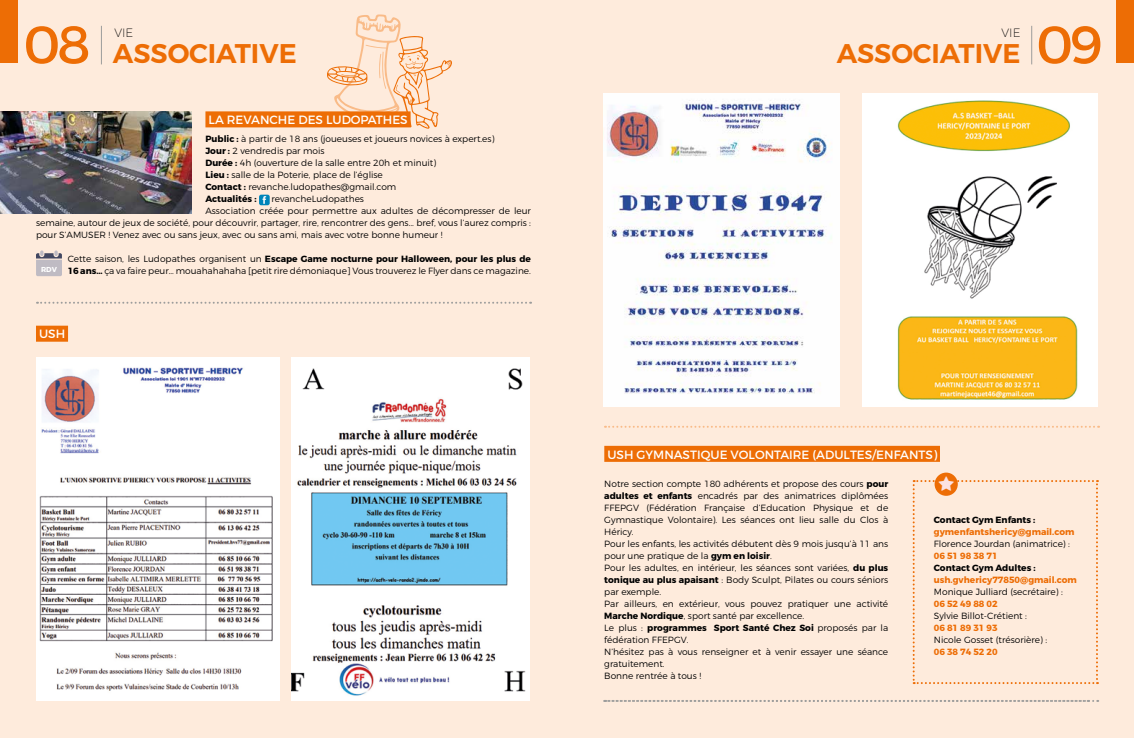
<style>
.page{position:relative;width:1134px;height:738px;background:#fff}
.page>*{position:absolute;margin:0;border:0;box-sizing:border-box;transform-origin:0 0}
.t1{font:53.2px "Montserrat";color:#ed6d05}
.t2{font:600 27px "Montserrat";color:#ed6d05}
.t3{font:200 12.1px "Montserrat";color:#000}
.t4{font:12px "Montserrat";color:#fff}
.t5{font:300 9px/12px "Montserrat";color:#000}
.t6{font:700 9px "Montserrat";color:#ed6d05}
.t7{font:700 9px "Montserrat";color:#000}
.t8{font:700 7.2px "Montserrat";color:#fff}
.s1{font-weight:700}
</style>
<div class="page">
<div style="left:0;top:0;width:1134px;height:737px;background:#feebdc"></div>
<hr style="left:101px;top:26px;width:1px;height:38px;background:#9d9d9c">
<div style="left:0;top:0;width:17px;height:62px;background:#ed6d05"></div>
<hr style="left:1031px;top:26px;width:1px;height:38px;background:#9d9d9c">
<svg style="left:604px;top:700px;width:494px;height:1px"></svg>
<div style="left:1117px;top:0;width:17px;height:62px;background:#ed6d05"></div>
<svg style="left:37px;top:301px;width:494px;height:2px"></svg>
<svg style="left:605px;top:425px;width:494px;height:2px"></svg>
<svg style="left:326px;top:14px;width:126px;height:115px"></svg>
<div style="left:205px;top:111px;width:206px;height:16px;background:#ed6d05"></div>
<div style="left:259px;top:194px;width:11px;height:11px;background:#0085ba;border-radius:2px"></div>
<svg style="left:262px;top:196px;width:4px;height:8px"></svg>
<div style="left:36px;top:325px;width:32px;height:16px;background:#ed6d05"></div>
<img style="left:0;top:111px;width:191px;height:102px">
<img style="left:36px;top:357px;width:244px;height:343px">
<img style="left:291px;top:357px;width:238px;height:343px">
<img style="left:604px;top:94px;width:235px;height:312px">
<img style="left:863px;top:94px;width:235px;height:312px">
<svg style="left:36px;top:250px;width:26px;height:26px"></svg>
<svg style="left:934px;top:472px;width:24px;height:23px"></svg>
<div style="left:604px;top:445px;width:336px;height:16px;background:#ed6d05"></div>
<svg style="left:913px;top:476px;width:185px;height:207px"></svg>
<h1 class="t1" style="left:23px;top:12px;width:68px">08</h1>
<h3 class="t3" style="left:114px;top:26px;width:20px">VIE</h3>
<h2 class="t2" style="left:113px;top:36px;width:185px">ASSOCIATIVE</h2>
<h3 class="t4" style="left:209px;top:112px;width:201px">LA REVANCHE DES LUDOPATHES</h3>
<p class="t5" style="left:205px;top:133px;width:291px"><span class="s1">Public :</span> à partir de 18 ans (joueuses et joueurs novices à expert.es)<br><span class="s1">Jour :</span> 2 vendredis par mois<br><span class="s1">Durée :</span> 4h (ouverture de la salle entre 20h et minuit)<br><span class="s1">Lieu :</span> salle de la Poterie, place de l’église<br><span class="s1">Contact :</span> revanche.ludopathes@gmail.com<br><span class="s1">Actualités :</span></p>
<p class="t5" style="left:272px;top:193px;width:94px">revancheLudopathes</p>
<p class="t5" style="left:205px;top:205px;width:327px">Association créée pour permettre aux adultes de décompresser de leur</p>
<p class="t5" style="left:36px;top:217px;width:496px">semaine, autour de jeux de société, pour découvrir, partager, rire, rencontrer des gens... bref, vous l’aurez compris :</p>
<p class="t5" style="left:36px;top:229px;width:408px">pour S’AMUSER ! Venez avec ou sans jeux, avec ou sans ami, mais avec votre bonne humeur !</p>
<p class="t5" style="left:68px;top:253px;width:465px">Cette saison, les Ludopathes organisent un <span class="s1">Escape Game nocturne pour Halloween, pour les plus de<br>16 ans…</span> ça va faire peur… mouahahahaha [petit rire démoniaque] Vous trouverez le Flyer dans ce magazine.</p>
<p class="t8" style="left:41px;top:265px;width:17px">RDV</p>
<h3 class="t4" style="left:39px;top:326px;width:28px">USH</h3>
<h3 class="t3" style="left:1001px;top:26px;width:20px">VIE</h3>
<h2 class="t2" style="left:837px;top:36px;width:185px">ASSOCIATIVE</h2>
<h1 class="t1" style="left:1036px;top:12px;width:68px">09</h1>
<h3 class="t4" style="left:607px;top:446px;width:331px">USH GYMNASTIQUE VOLONTAIRE (ADULTES/ENFANTS)</h3>
<p class="t5" style="left:604px;top:477px;width:285px">Notre section compte 180 adhérents et propose des cours <span class="s1">pour adultes et enfants</span> encadrés par des animatrices diplômées FFEPGV (Fédération Française d’Education Physique et de Gymnastique Volontaire). Les séances ont lieu salle du Clos à Héricy.<br>Pour les enfants, les activités débutent dès 9 mois jusqu’à 11 ans pour une pratique de la <span class="s1">gym en loisir</span>.<br>Pour les adultes, en intérieur, les séances sont variées, <span class="s1">du plus tonique au plus apaisant</span> : Body Sculpt, Pilates ou cours séniors par exemple.<br>Par ailleurs, en extérieur, vous pouvez pratiquer une activité <span class="s1">Marche Nordique</span>, sport santé par excellence.<br>Le plus : <span class="s1">programmes Sport Santé Chez Soi</span> proposés par la fédération FFEPGV.<br>N’hésitez pas à vous renseigner et à venir essayer une séance gratuitement.<br>Bonne rentrée à tous !</p>
<p class="t7" style="left:934px;top:513px;width:103px">Contact Gym Enfants :</p>
<p class="t6" style="left:934px;top:525px;width:142px">gymenfantshericy@gmail.com</p>
<p class="t5" style="left:934px;top:537px;width:138px">Florence Jourdan (animatrice) :</p>
<p class="t6" style="left:934px;top:549px;width:65px">06 51 98 38 71</p>
<p class="t7" style="left:934px;top:561px;width:103px">Contact Gym Adultes :</p>
<p class="t6" style="left:934px;top:573px;width:144px">ush.gvhericy77850@gmail.com</p>
<p class="t5" style="left:934px;top:585px;width:131px">Monique Julliard (secrétaire) :</p>
<p class="t6" style="left:934px;top:597px;width:65px">06 52 49 88 02</p>
<p class="t5" style="left:934px;top:609px;width:95px">Sylvie Billot-Crétient :</p>
<p class="t6" style="left:934px;top:621px;width:65px">06 81 89 31 93</p>
<p class="t5" style="left:934px;top:633px;width:115px">Nicole Gosset (trésorière) :</p>
<p class="t6" style="left:934px;top:645px;width:65px">06 38 74 52 20</p>
</div>
